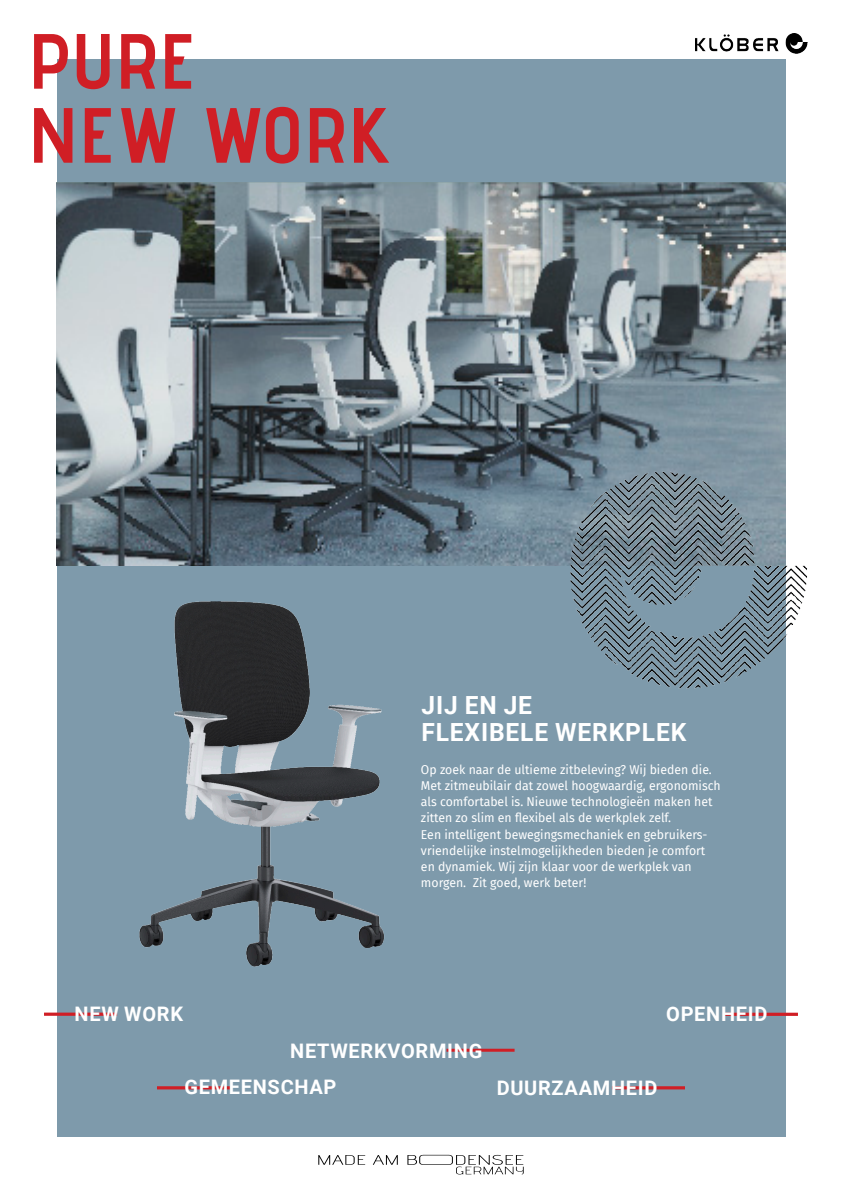
<style>
.page{position:relative;width:842px;height:1191px;background:#fff}
.page>*{position:absolute;margin:0;border:0;box-sizing:border-box;transform-origin:0 0}
.t1{font:700 78px "Advent Pro";color:#d01e25}
.t2{font:700 25px "Roboto";letter-spacing:.035em;color:#fff}
.t3{font:700 20px "Roboto";letter-spacing:.035em;color:#fff}
.t4{font:12.5px/16.2px "Fira Sans";color:#fff}
</style>
<div class="page">
<div style="left:57px;top:60px;width:728px;height:1077px;background:#7e9aab"></div>
<svg style="left:318px;top:1154px;width:206px;height:20px"></svg>
<img style="left:695px;top:34px;width:113px;height:20px">
<img style="left:57px;top:183px;width:728px;height:383px">
<hr style="left:446px;top:1048px;width:69px;height:3px;background:#d01e25">
<img style="left:139px;top:601px;width:245px;height:366px">
<hr style="left:44px;top:1012px;width:73px;height:3px;background:#d01e25">
<svg style="left:725px;top:1012px;width:73px;height:4px"></svg>
<hr style="left:157px;top:1086px;width:73px;height:3px;background:#d01e25">
<hr style="left:612px;top:1086px;width:73px;height:3px;background:#d01e25">
<img style="left:481px;top:464px;width:326px;height:233px">
<p class="t1" style="left:28px;top:14px;width:169px">PURE</p>
<p class="t1" style="left:28px;top:88px;width:363px">NEW WORK</p>
<p class="t2" style="left:421px;top:687px;width:112px">JIJ EN JE</p>
<p class="t2" style="left:421px;top:714px;width:266px">FLEXIBELE WERKPLEK</p>
<p class="t4" style="left:421px;top:761px;width:301px">Op zoek naar de ultieme zitbeleving? Wij bieden die.<br>Met zitmeubilair dat zowel hoogwaardig, ergonomisch als comfortabel is. Nieuwe technologieën maken het zitten zo slim en flexibel als de werkplek zelf.</p>
<p class="t4" style="left:421px;top:826px;width:288px">Een intelligent bewegingsmechaniek en gebruikers&shy;vriendelijke instelmogelijkheden bieden je comfort en dynamiek. Wij zijn klaar voor de werkplek van morgen. Zit goed, werk beter!</p>
<p class="t3" style="left:75px;top:999px;width:110px">NEW WORK</p>
<p class="t3" style="left:666px;top:999px;width:103px">OPENHEID</p>
<p class="t3" style="left:290px;top:1036px;width:194px">NETWERKVORMING</p>
<p class="t3" style="left:184px;top:1073px;width:154px">GEMEENSCHAP</p>
<p class="t3" style="left:497px;top:1073px;width:162px">DUURZAAMHEID</p>
</div>
